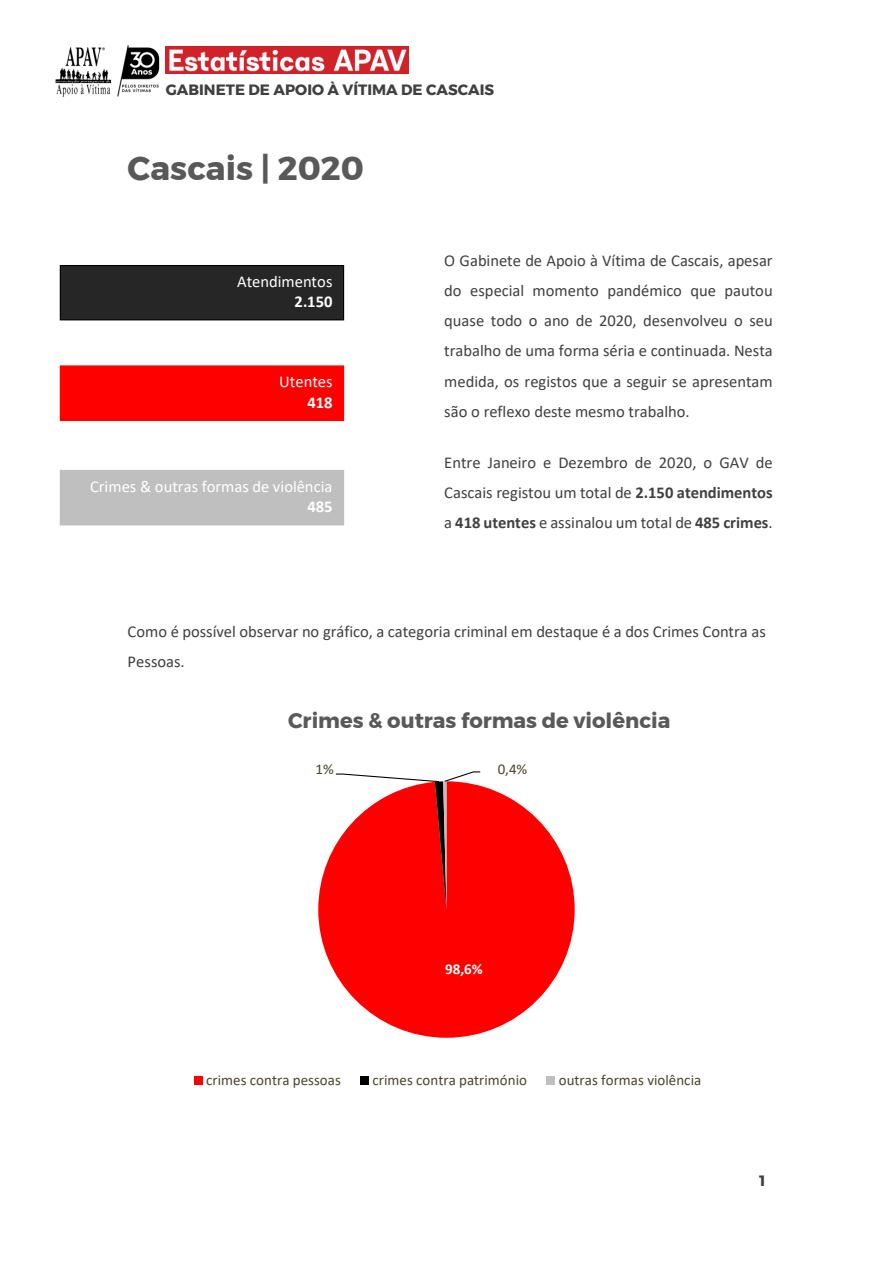
<style>
.page{position:relative;width:893px;height:1263px;background:#fff}
.page>*{position:absolute;margin:0;border:0;box-sizing:border-box;transform-origin:0 0}
.t1{font:700 33px "Montserrat";color:#595959}
.t2{font:700 21px "Montserrat";color:#595959}
.t3{font:16.5px/30.2px "Calibri";color:#404040;text-align:justify}
.t4{font:16.5px "Calibri";color:#fff}
.t5{font:700 16.5px "Calibri";color:#fff}
.t6{font:15px "Calibri";color:#4a452a}
.t7{font:700 15px "Montserrat";color:#404040}
.t8{font:700 15px "Calibri";color:#fff}
.s1{font-weight:700}
</style>
<div class="page">
<img style="left:166px;top:47px;width:242px;height:27px">
<img style="left:55px;top:45px;width:105px;height:52px">
<div style="left:60px;top:266px;width:284px;height:54px;background:#262626"></div>
<div style="left:60px;top:265px;width:284px;height:55px;border:1px solid #000"></div>
<div style="left:60px;top:366px;width:284px;height:54px;background:#f00"></div>
<div style="left:60px;top:365px;width:284px;height:56px;border:1px solid #f00"></div>
<div style="left:60px;top:470px;width:284px;height:55px;background:#bfbfbf"></div>
<svg style="left:318px;top:786px;width:257px;height:252px;fill:#f00"></svg>
<svg style="left:335px;top:771px;width:146px;height:138px"></svg>
<div style="left:194px;top:1076px;width:9px;height:8px;background:#f00"></div>
<div style="left:361px;top:1076px;width:8px;height:8px;background:#000"></div>
<div style="left:547px;top:1076px;width:8px;height:8px;background:#bfbfbf"></div>
<p class="t7" style="left:166px;top:80px;width:330px">GABINETE DE APOIO À VÍTIMA DE CASCAIS</p>
<h1 class="t1" style="left:128px;top:148px;width:238px">Cascais | 2020</h1>
<p class="t4" style="left:237px;top:275px;width:97px">Atendimentos</p>
<p class="t5" style="left:295px;top:295px;width:39px">2.150</p>
<p class="t4" style="left:279px;top:375px;width:55px">Utentes</p>
<p class="t5" style="left:307px;top:395px;width:27px">418</p>
<p class="t4" style="left:90px;top:479px;width:244px">Crimes &amp; outras formas de violência</p>
<p class="t5" style="left:307px;top:500px;width:27px">485</p>
<p class="t3" style="left:444px;top:246px;width:330px">O Gabinete de Apoio à Vítima de Cascais, apesar do especial momento pandémico que pautou quase todo o ano de 2020, desenvolveu o seu trabalho de uma forma séria e continuada. Nesta medida, os registos que a seguir se apresentam são o reflexo deste mesmo trabalho.</p>
<p class="t3" style="left:444px;top:449px;width:330px">Entre Janeiro e Dezembro de 2020, o GAV de Cascais registou um total de <span class="s1">2.150 atendimentos </span>a <span class="s1">418 utentes</span> e assinalou um total de <span class="s1">485 crimes</span>.</p>
<p class="t3" style="left:128px;top:617px;width:640px">Como é possível observar no gráfico, a categoria criminal em destaque é a dos Crimes Contra as<br>Pessoas.</p>
<p class="t2" style="left:288px;top:707px;width:384px">Crimes &amp; outras formas de violência</p>
<p class="t6" style="left:316px;top:763px;width:20px">1%</p>
<p class="t6" style="left:498px;top:763px;width:31px">0,4%</p>
<p class="t8" style="left:445px;top:962px;width:39px">98,6%</p>
<p class="t6" style="left:206px;top:1074px;width:136px">crimes contra pessoas</p>
<p class="t6" style="left:373px;top:1074px;width:156px">crimes contra património</p>
<p class="t6" style="left:559px;top:1074px;width:144px">outras formas violência</p>
<p class="t7" style="left:759px;top:1171px;width:8px">1</p>
</div>
